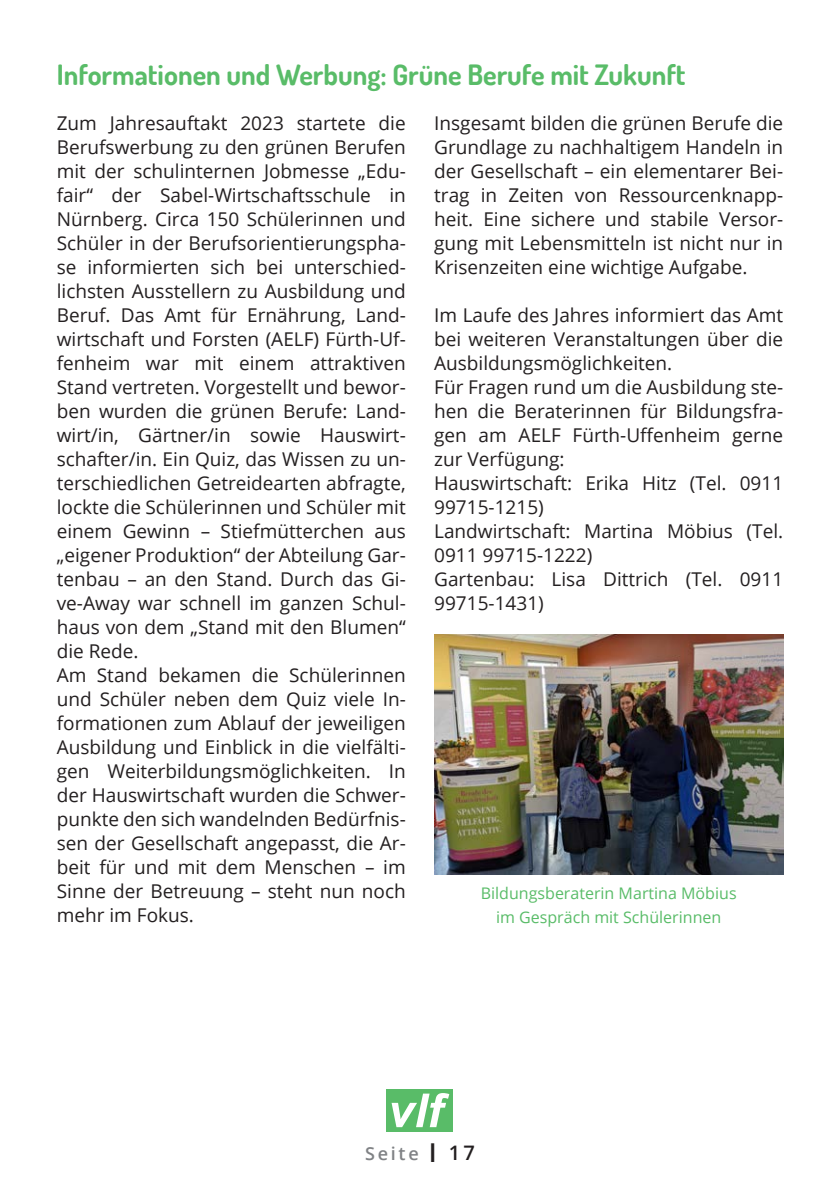
<style>
.page{position:relative;width:840px;height:1191px;background:#fff}
.page>*{position:absolute;margin:0;border:0;box-sizing:border-box;transform-origin:0 0}
.t1{font:700 28px "Dosis";color:#59bc68}
.t2{font:19px/24px "Open Sans";color:#231f20}
.t3{font:600 18px "Open Sans";letter-spacing:.15em;color:#808285}
.t4{font:16px/24px "Open Sans";color:#59bc68;text-align:center}
.s1{font-size:26px;color:#231f20}
.s2{font-size:20px;color:#231f20}
</style>
<div class="page">
<div style="left:386px;top:1089px;width:67px;height:42px;background:#59bc68"></div>
<svg style="left:391px;top:1093px;width:58px;height:34px"></svg>
<img style="left:434px;top:634px;width:348px;height:240px">
<h1 class="t1" style="left:57px;top:57px;width:630px">Informationen und Werbung: Grüne Berufe mit Zukunft</h1>
<p class="t2" style="left:57px;top:111px;width:350px">Zum Jahresauftakt 2023 startete die Berufswerbung zu den grünen Berufen mit der schulinternen Jobmesse „Edu&shy;fair“ der Sabel-Wirtschaftsschule in Nürnberg. Circa 150 Schülerinnen und Schüler in der Berufsorientierungspha&shy;se informierten sich bei unterschied&shy;lichsten Ausstellern zu Ausbildung und Beruf. Das Amt für Ernährung, Land&shy;wirtschaft und Forsten (AELF) Fürth-Uf&shy;fenheim war mit einem attraktiven Stand vertreten. Vorgestellt und bewor&shy;ben wurden die grünen Berufe: Land&shy;wirt/in, Gärtner/in sowie Hauswirt&shy;schafter/in. Ein Quiz, das Wissen zu un&shy;terschiedlichen Getreidearten abfragte, lockte die Schülerinnen und Schüler mit einem Gewinn – Stiefmütterchen aus „eigener Produktion“ der Abteilung Gar&shy;tenbau – an den Stand. Durch das Gi&shy;ve-Away war schnell im ganzen Schul&shy;haus von dem „Stand mit den Blumen“ die Rede.<br>Am Stand bekamen die Schülerinnen und Schüler neben dem Quiz viele In&shy;formationen zum Ablauf der jeweiligen Ausbildung und Einblick in die vielfälti&shy;gen Weiterbildungsmöglichkeiten. In der Hauswirtschaft wurden die Schwer&shy;punkte den sich wandelnden Bedürfnis&shy;sen der Gesellschaft angepasst, die Ar&shy;beit für und mit dem Menschen – im Sinne der Betreuung – steht nun noch mehr im Fokus.</p>
<p class="t2" style="left:434px;top:111px;width:350px;text-align:justify">Insgesamt bilden die grünen Berufe die Grundlage zu nachhaltigem Handeln in der Gesellschaft – ein elementarer Bei&shy;trag in Zeiten von Ressourcenknapp&shy;heit. Eine sichere und stabile Versor&shy;gung mit Lebensmitteln ist nicht nur in Krisenzeiten eine wichtige Aufgabe.</p>
<p class="t2" style="left:434px;top:303px;width:350px">Im Laufe des Jahres informiert das Amt bei weiteren Veranstaltungen über die<br>Ausbildungsmöglichkeiten.<br>Für Fragen rund um die Ausbildung ste&shy;hen die Beraterinnen für Bildungsfra&shy;gen am AELF Fürth-Uffenheim gerne zur Verfügung:<br>Hauswirtschaft: Erika Hitz (Tel. 0911<br>99715-1215)<br>Landwirtschaft: Martina Möbius (Tel.<br>0911 99715-1222)<br>Gartenbau: Lisa Dittrich (Tel. 0911<br>99715-1431)</p>
<p class="t4" style="left:480px;top:880px;width:257px">Bildungsberaterin Martina Möbius im Gespräch mit Schülerinnen</p>
<p class="t3" style="left:365px;top:1140px;width:111px">Seite <span class="s1">I</span> <span class="s2">17</span></p>
</div>
